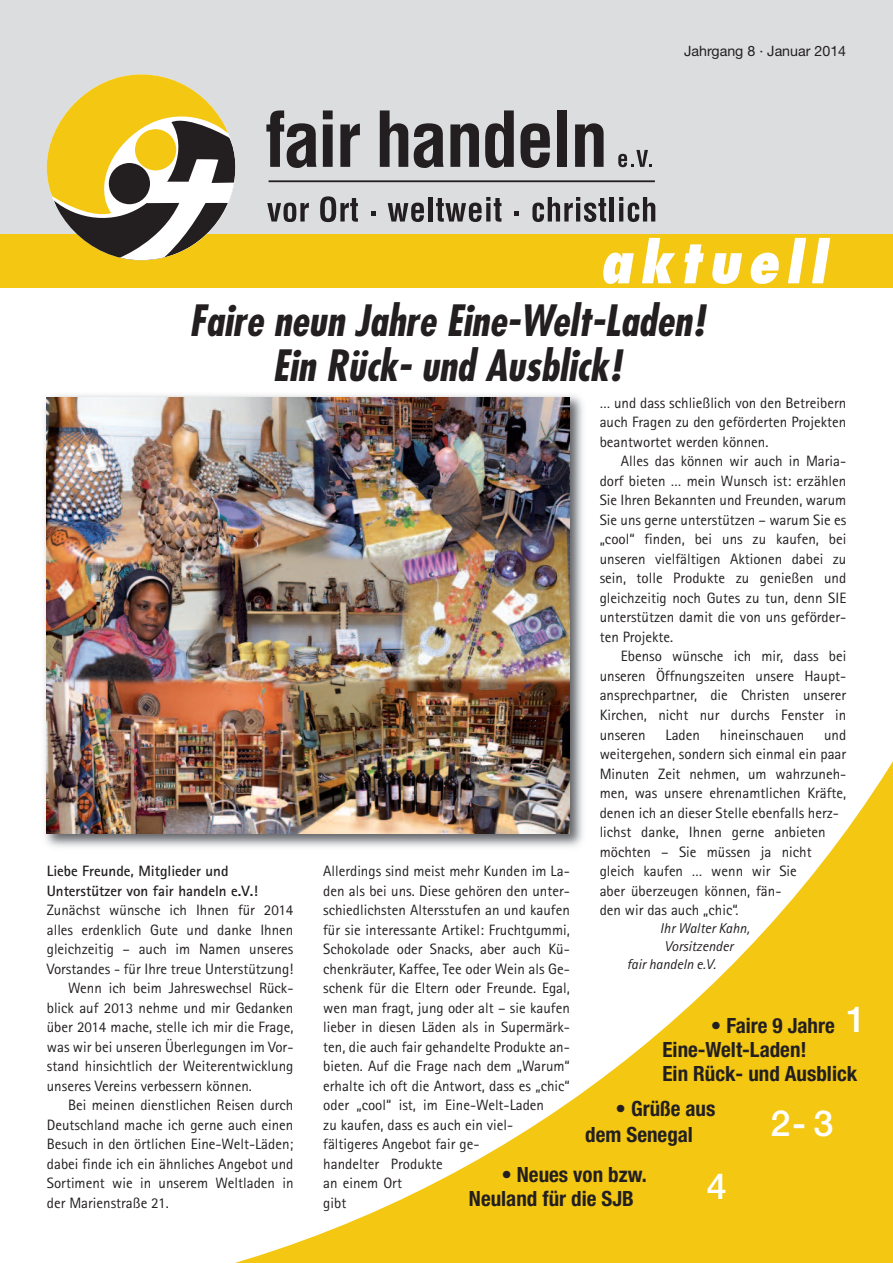
<style>
.page{position:relative;width:893px;height:1263px;background:#fff}
.page>*{position:absolute;margin:0;border:0;box-sizing:border-box;transform-origin:0 0}
.t1{font:italic 800 condensed 57px "Futura";letter-spacing:.12em;color:#fff}
.t2{font:italic 700 condensed 42px/45px "Futura";color:#231f20;text-align:center}
.t3{font:500 36px "Helvetica Neue";color:#fff}
.t4{font:700 condensed 21px/24px "Helvetica Neue";color:#231f20}
.t5{font:15px/19.5px "Rotis Sans Serif";color:#231f20;text-align:justify}
.t6{font:700 15px/19.5px "Rotis Sans Serif";color:#231f20}
.t7{font:italic 14.25px "Rotis Sans Serif";color:#231f20}
.t8{font:14.25px "Helvetica Neue";color:#231f20}
</style>
<div class="page">
<img style="left:45px;top:395px;width:538px;height:452px">
<img style="left:47px;top:398px;width:523px;height:435px">
<svg style="left:189px;top:718px;width:704px;height:545px"></svg>
<div style="left:0;top:0;width:893px;height:234px;background:#dcdddf"></div>
<div style="left:0;top:234px;width:893px;height:53px;background:#f3c712"></div>
<svg style="left:47px;top:74px;width:188px;height:186px"></svg>
<hr style="left:269px;top:180px;width:386px;height:2px;background:#231f20">
<svg style="left:267px;top:203px;width:42px;height:19px"></svg>
<svg style="left:320px;top:196px;width:38px;height:26px"></svg>
<svg style="left:371px;top:211px;width:4px;height:5px"></svg>
<svg style="left:388px;top:203px;width:36px;height:19px"></svg>
<hr style="left:429px;top:197px;width:4px;height:24px;background:#231f20">
<svg style="left:436px;top:197px;width:65px;height:25px"></svg>
<svg style="left:514px;top:211px;width:5px;height:5px"></svg>
<svg style="left:532px;top:197px;width:74px;height:25px"></svg>
<hr style="left:610px;top:197px;width:4px;height:24px;background:#231f20">
<svg style="left:619px;top:197px;width:36px;height:25px"></svg>
<svg style="left:266px;top:110px;width:51px;height:58px"></svg>
<svg style="left:323px;top:110px;width:10px;height:57px"></svg>
<svg style="left:340px;top:124px;width:20px;height:43px"></svg>
<svg style="left:380px;top:110px;width:64px;height:58px"></svg>
<svg style="left:450px;top:123px;width:29px;height:44px"></svg>
<svg style="left:485px;top:110px;width:29px;height:58px"></svg>
<svg style="left:520px;top:123px;width:30px;height:45px"></svg>
<div style="left:557px;top:110px;width:10px;height:57px;background:#231f20"></div>
<svg style="left:575px;top:123px;width:29px;height:44px"></svg>
<svg style="left:618px;top:150px;width:34px;height:17px"></svg>
<p class="t8" style="left:684px;top:41px;width:163px">Jahrgang 8 · Januar 2014</p>
<h1 class="t1" style="left:600px;top:238px;width:228px">aktuell</h1>
<h2 class="t2" style="left:189px;top:302px;width:516px">Faire neun Jahre Eine-Welt-Laden!<br>Ein Rück- und Ausblick!</h2>
<p class="t6" style="left:47px;top:863px;width:213px">Liebe Freunde, Mitglieder und<br>Unterstützer von fair handeln e.V.!</p>
<p class="t5" style="left:47px;top:902px;width:248px">Zunächst wünsche ich Ihnen für 2014</p>
<p class="t5" style="left:47px;top:921px;width:248px">alles erdenklich Gute und danke Ihnen</p>
<p class="t5" style="left:47px;top:941px;width:248px">gleichzeitig – auch im Namen unseres</p>
<p class="t5" style="left:47px;top:960px;width:248px">Vorstandes - für Ihre treue Unterstützung!</p>
<p class="t5" style="left:68px;top:980px;width:227px">Wenn ich beim Jahreswechsel Rück-</p>
<p class="t5" style="left:47px;top:999px;width:248px">blick auf 2013 nehme und mir Gedanken</p>
<p class="t5" style="left:47px;top:1019px;width:248px">über 2014 mache, stelle ich mir die Frage,</p>
<p class="t5" style="left:47px;top:1038px;width:248px">was wir bei unseren Überlegungen im Vor-</p>
<p class="t5" style="left:47px;top:1058px;width:248px">stand hinsichtlich der Weiterentwicklung</p>
<p class="t5" style="left:47px;top:1077px;width:207px">unseres Vereins verbessern können.</p>
<p class="t5" style="left:68px;top:1097px;width:227px">Bei meinen dienstlichen Reisen durch</p>
<p class="t5" style="left:47px;top:1116px;width:248px">Deutschland mache ich gerne auch einen</p>
<p class="t5" style="left:47px;top:1136px;width:248px">Besuch in den örtlichen Eine-Welt-Läden;</p>
<p class="t5" style="left:47px;top:1155px;width:248px">dabei finde ich ein ähnliches Angebot und</p>
<p class="t5" style="left:47px;top:1175px;width:248px">Sortiment wie in unserem Weltladen in</p>
<p class="t5" style="left:47px;top:1194px;width:123px">der Marienstraße 21.</p>
<p class="t5" style="left:600px;top:395px;width:248px">… und dass schließlich von den Betreibern auch Fragen zu den geförderten Projekten beantwortet werden können.</p>
<p class="t5" style="left:600px;top:453px;width:248px;text-indent:21px">Alles das können wir auch in Maria&shy;dorf bieten … mein Wunsch ist: erzählen Sie Ihren Bekannten und Freunden, warum Sie uns gerne unterstützen – warum Sie es „cool“ finden, bei uns zu kaufen, bei unseren vielfältigen Aktionen dabei zu sein, tolle Produkte zu genießen und gleichzeitig noch Gutes zu tun, denn SIE unterstützen damit die von uns geförder&shy;ten Projekte.</p>
<p class="t5" style="left:600px;top:648px;width:248px;text-indent:21px">Ebenso wünsche ich mir, dass bei unseren Öffnungszeiten unsere Haupt&shy;ansprechpartner, die Christen unserer Kirchen, nicht nur durchs Fenster in unseren</p>
<p class="t5" style="left:600px;top:726px;width:248px;text-align:left;text-indent:224px">und weitergehen, sondern sich einmal ein paar<br>Minuten Zeit nehmen, um wahrzuneh&shy;men, was unsere ehrenamtlichen Kräfte, denen ich an dieser Stelle ebenfalls herz&shy;lichst danke, Ihnen gerne anbieten möchten – Sie müssen ja nicht gleich kaufen … wenn wir Sie<br>aber überzeugen können, fän-<br>den wir das auch „chic“.</p>
<p class="t7" style="left:660px;top:923px;width:91px">Ihr Walter Kahn,</p>
<p class="t7" style="left:665px;top:941px;width:70px">Vorsitzender</p>
<p class="t7" style="left:627px;top:959px;width:91px">fair handeln e.V.</p>
<p class="t5" style="left:666px;top:726px;width:36px">Laden</p>
<p class="t5" style="left:720px;top:726px;width:86px">hineinschauen</p>
<p class="t5" style="left:323px;top:863px;width:248px;text-align:left">Allerdings sind meist mehr Kunden im La&shy;den als bei uns. Diese gehören den unter&shy;schiedlichsten Altersstufen an und kaufen für sie interessante Artikel: Fruchtgummi, Schokolade oder Snacks, aber auch Kü&shy;chenkräuter, Kaffee, Tee oder Wein als Ge&shy;schenk für die Eltern oder Freunde. Egal, wen man fragt, jung oder alt – sie kaufen lieber in diesen Läden als in Supermärk&shy;ten, die auch fair gehandelte Produkte an&shy;bieten. Auf die Frage nach dem „Warum“ erhalte ich oft die Antwort, dass es „chic“ oder „cool“ ist, im Eine-Welt-Laden<br>zu kaufen, dass es auch ein viel&shy;fältigeres Angebot fair ge-<br>handelter Produkte<br>an einem Ort<br>gibt</p>
<h3 class="t3" style="left:846px;top:991px;width:22px">1</h3>
<h3 class="t4" style="left:662px;top:1015px;width:196px;text-indent:48px">• Faire 9 Jahre<br>Eine-Welt-Laden!<br>Ein Rück- und Ausblick</h3>
<h3 class="t4" style="left:585px;top:1098px;width:132px;line-height:25.5px;text-indent:30px">• Grüße aus dem Senegal</h3>
<h3 class="t4" style="left:469px;top:1164px;width:179px;text-indent:32px">• Neues von bzw.<br>Neuland für die SJB</h3>
<h3 class="t3" style="left:770px;top:1095px;width:65px">2-3</h3>
<h3 class="t3" style="left:707px;top:1158px;width:22px">4</h3>
</div>
